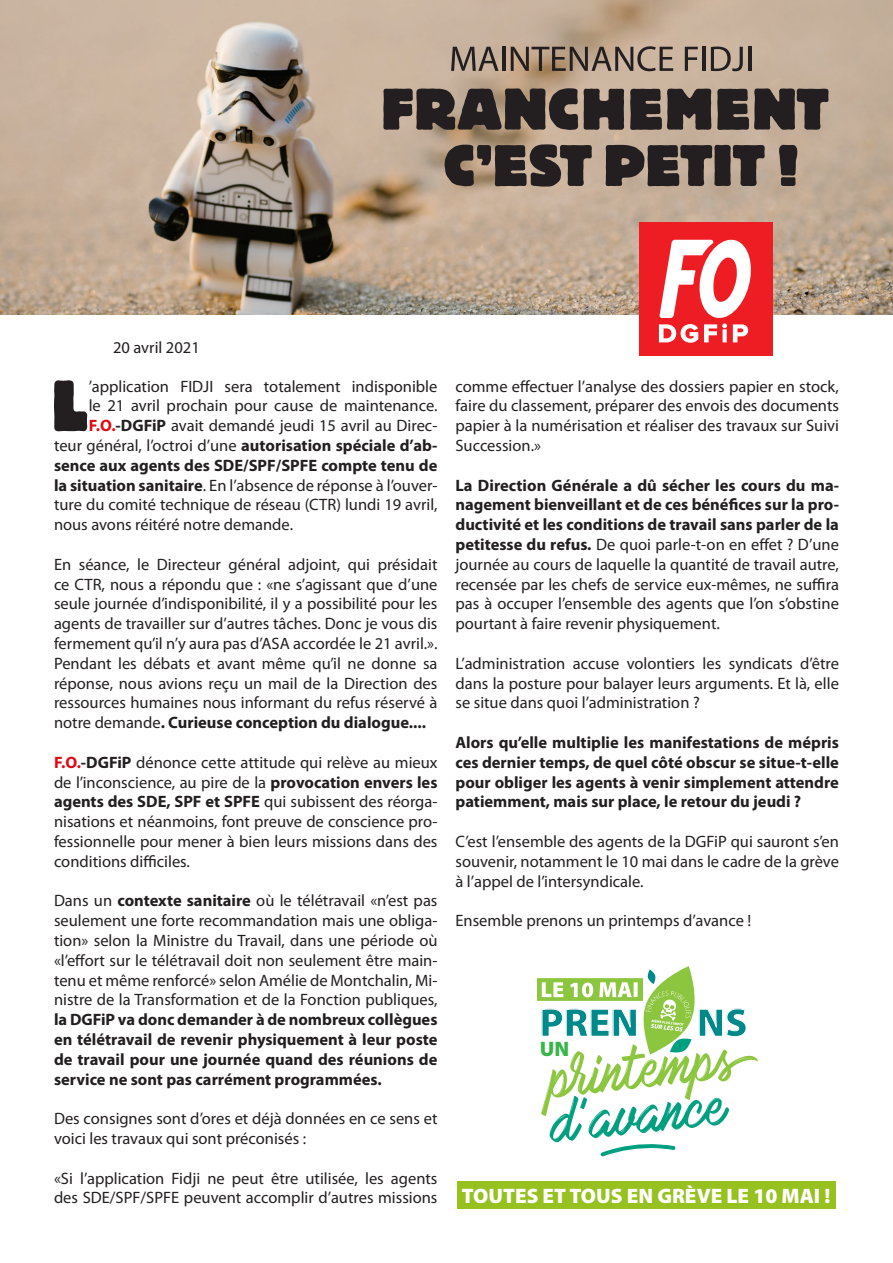
<style>
.page{position:relative;width:893px;height:1263px;background:#fff}
.page>*{position:absolute;margin:0;border:0;box-sizing:border-box;transform-origin:0 0}
.t1{font:800 71.7px "Block BE";color:#231f20}
.t2{font:900 40.05px "Myriad Pro";color:#00898a}
.t3{font:900 21px "Myriad Pro";color:#fff}
.t4{font:900 21px "Myriad Pro";color:#3ab54a}
.t5{font:16.5px/19.8px "Myriad Pro";color:#231f20;text-align:justify}
.t6{font:700 16.5px/19.8px "Myriad Pro";color:#231f20;text-align:justify}
.s1{font-weight:700;color:#e30713}
.s2{font-weight:700}
</style>
<div class="page">
<img style="left:0;top:0;width:893px;height:314px">
<svg style="left:451px;top:47px;width:48px;height:24px"></svg>
<hr style="left:502px;top:47px;width:3px;height:24px;background:#231f20">
<svg style="left:511px;top:46px;width:162px;height:25px;background:#8d7a6a"></svg>
<svg style="left:685px;top:47px;width:13px;height:24px"></svg>
<hr style="left:702px;top:47px;width:3px;height:24px;background:#231f20">
<svg style="left:711px;top:47px;width:32px;height:24px"></svg>
<hr style="left:748px;top:47px;width:3px;height:24px;background:#231f20">
<svg style="left:383px;top:88px;width:195px;height:42px;background:#4c423d"></svg>
<svg style="left:584px;top:89px;width:40px;height:41px;background:#3b3432"></svg>
<svg style="left:630px;top:89px;width:81px;height:41px;background:#423b37"></svg>
<svg style="left:717px;top:88px;width:112px;height:42px;background:#4c443f"></svg>
<svg style="left:445px;top:144px;width:147px;height:43px;background:#594e46"></svg>
<svg style="left:606px;top:145px;width:159px;height:41px;background:#4f4642"></svg>
<svg style="left:779px;top:145px;width:18px;height:41px"></svg>
<div style="left:639px;top:222px;width:133px;height:133px;background:#ee1d23"></div>
<svg style="left:659px;top:240px;width:92px;height:103px"></svg>
<div style="left:457px;top:1182px;width:378px;height:27px;background:#96c11f"></div>
<svg style="left:537px;top:966px;width:221px;height:191px"></svg>
<p class="t5" style="left:113px;top:337px;width:88px">20 avril 2021</p>
<p class="t1" style="left:51px;top:366px;width:39px">L</p>
<p class="t5" style="left:89px;top:376px;width:350px">’application FIDJI sera totalement indisponible</p>
<p class="t5" style="left:89px;top:396px;width:350px">le 21 avril prochain pour cause de maintenance.</p>
<p class="t5" style="left:89px;top:415px;width:350px"><span class="s1">F.O.</span><span class="s2">-DGFiP</span> avait demandé jeudi 15 avril au Direc-</p>
<p class="t5" style="left:54px;top:435px;width:385px">teur général, l’octroi d’une <span class="s2">autorisation spéciale d’ab-</span></p>
<p class="t6" style="left:54px;top:455px;width:385px">sence aux agents des SDE/SPF/SPFE compte tenu de</p>
<p class="t5" style="left:54px;top:475px;width:385px"><span class="s2">la situation sanitaire</span>. En l’absence de réponse à l’ouver-</p>
<p class="t5" style="left:54px;top:495px;width:385px">ture du comité technique de réseau (CTR) lundi 19 avril,</p>
<p class="t5" style="left:54px;top:514px;width:241px">nous avons réitéré notre demande.</p>
<p class="t5" style="left:54px;top:554px;width:385px">En séance, le Directeur général adjoint, qui présidait ce CTR, nous a répondu que : «ne s’agissant que d’une seule journée d’indisponibilité, il y a possibilité pour les agents de travailler sur d’autres tâches. Donc je vous dis fermement qu’il n’y aura pas d’ASA accordée le 21 avril.».<br>Pendant les débats et avant même qu’il ne donne sa réponse, nous avions reçu un mail de la Direction des ressources humaines nous informant du refus réservé à notre demande<span class="s2">. Curieuse conception du dialogue....</span></p>
<p class="t5" style="left:54px;top:752px;width:385px"><span class="s1">F.O.</span><span class="s2">-DGFiP</span> dénonce cette attitude qui relève au mieux de l’inconscience, au pire de la <span class="s2">provocation envers les agents des SDE, SPF et SPFE</span> qui subissent des réorga&shy;nisations et néanmoins, font preuve de conscience pro&shy;fessionnelle pour mener à bien leurs missions dans des conditions difficiles.</p>
<p class="t5" style="left:54px;top:891px;width:385px">Dans un <span class="s2">contexte sanitaire</span> où le télétravail «n’est pas seulement une forte recommandation mais une obliga&shy;tion» selon la Ministre du Travail, dans une période où «l’effort sur le télétravail doit non seulement être main&shy;tenu et même renforcé» selon Amélie de Montchalin, Mi&shy;nistre de la Transformation et de la Fonction publiques, <span class="s2">la DGFiP va donc demander à de nombreux collègues en télétravail de revenir physiquement à leur poste de travail pour une journée quand des réunions de service ne sont pas carrément programmées.</span></p>
<p class="t5" style="left:54px;top:1108px;width:385px">Des consignes sont d’ores et déjà données en ce sens et voici les travaux qui sont préconisés :</p>
<p class="t5" style="left:54px;top:1168px;width:385px">«Si l’application Fidji ne peut être utilisée, les agents des SDE/SPF/SPFE peuvent accomplir d’autres missions</p>
<p class="t5" style="left:455px;top:376px;width:385px">comme effectuer l’analyse des dossiers papier en stock, faire du classement, préparer des envois des documents papier à la numérisation et réaliser des travaux sur Suivi Succession.»</p>
<p class="t5" style="left:455px;top:475px;width:385px"><span class="s2">La Direction Générale a dû sécher les cours du ma&shy;nagement bienveillant et de ces bénéfices sur la pro&shy;ductivité et les conditions de travail sans parler de la petitesse du refus.</span> De quoi parle-t-on en effet ? D’une journée au cours de laquelle la quantité de travail autre, recensée par les chefs de service eux-mêmes, ne suffira pas à occuper l’ensemble des agents que l’on s’obstine pourtant à faire revenir physiquement.</p>
<p class="t5" style="left:455px;top:653px;width:385px">L’administration accuse volontiers les syndicats d’être dans la posture pour balayer leurs arguments. Et là, elle se situe dans quoi l’administration ?</p>
<p class="t6" style="left:455px;top:732px;width:385px">Alors qu’elle multiplie les manifestations de mépris ces dernier temps, de quel côté obscur se situe-t-elle pour obliger les agents à venir simplement attendre patiemment, mais sur place, le retour du jeudi ?</p>
<p class="t5" style="left:455px;top:831px;width:385px">C’est l’ensemble des agents de la DGFiP qui sauront s’en souvenir, notamment le 10 mai dans le cadre de la grève à l’appel de l’intersyndicale.</p>
<p class="t5" style="left:455px;top:910px;width:297px">Ensemble prenons un printemps d’avance !</p>
<p class="t2" style="left:539px;top:996px;width:101px">PREN</p>
<p class="t2" style="left:697px;top:996px;width:52px">NS</p>
<p class="t4" style="left:540px;top:1035px;width:31px">UN</p>
<p class="t3" style="left:462px;top:1184px;width:370px">TOUTES ET TOUS EN GRÈVE LE 10 MAI !</p>
</div>
